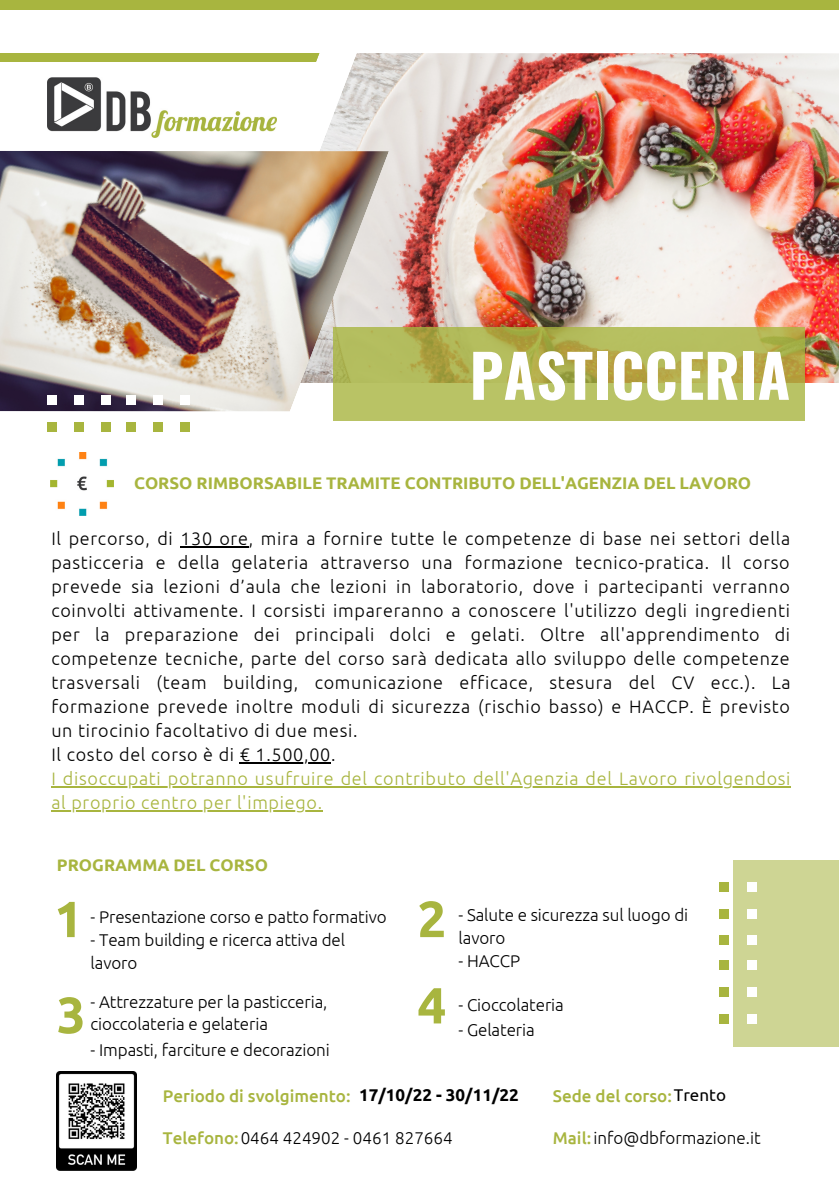
<style>
.page{position:relative;width:839px;height:1191px;background:#fff}
.page>*{position:absolute;margin:0;border:0;box-sizing:border-box;transform-origin:0 0}
.t1{font:700 59.2px "Oswald";color:#fff}
.t2{font:700 50.8px "Ubuntu";color:#a8b53f}
.t3{font:300 18px/24px "Ubuntu";letter-spacing:.04em;color:#000}
.t4{font:300 18px/24px "Ubuntu";letter-spacing:.04em;color:#a8b53f}
.t5{font:300 17px/22.6px "Ubuntu";letter-spacing:-.005em;color:#000}
.t6{font:500 17px "Ubuntu";color:#a8b53f}
.t7{font:700 17px "Ubuntu";color:#000}
.t8{font:700 16.8px "Ubuntu";color:#a8b53f}
.s1{font-weight:400;color:#000}
.s2{font-weight:500;color:#a8b53f}
</style>
<div class="page">
<div style="left:732px;top:860px;width:106px;height:186px;background:#ced594"></div>
<div style="left:719px;top:882px;width:10px;height:10px;background:#a8b53f"></div>
<div style="left:746px;top:882px;width:10px;height:10px;background:#fff"></div>
<div style="left:719px;top:909px;width:10px;height:9px;background:#a8b53f"></div>
<div style="left:746px;top:909px;width:10px;height:9px;background:#fff"></div>
<div style="left:719px;top:936px;width:10px;height:9px;background:#a8b53f"></div>
<div style="left:746px;top:936px;width:10px;height:9px;background:#fff"></div>
<div style="left:719px;top:960px;width:10px;height:10px;background:#a8b53f"></div>
<div style="left:746px;top:960px;width:10px;height:10px;background:#fff"></div>
<div style="left:719px;top:988px;width:10px;height:9px;background:#a8b53f"></div>
<div style="left:746px;top:988px;width:10px;height:9px;background:#fff"></div>
<div style="left:719px;top:1014px;width:10px;height:10px;background:#a8b53f"></div>
<div style="left:746px;top:1014px;width:10px;height:10px;background:#fff"></div>
<img style="left:48px;top:77px;width:148px;height:60px">
<div style="left:0;top:0;width:838px;height:9px;background:#a8b53f"></div>
<div style="left:0;top:34px;width:322px;height:27px;background:#a8b53f"></div>
<div style="left:0;top:17px;width:838px;height:36px;background:#fff"></div>
<img style="left:196px;top:53px;width:642px;height:331px">
<img style="left:0;top:151px;width:389px;height:260px">
<div style="left:48px;top:422px;width:9px;height:10px;background:#a8b53f"></div>
<div style="left:48px;top:395px;width:9px;height:9px;background:#fff"></div>
<div style="left:74px;top:422px;width:10px;height:10px;background:#a8b53f"></div>
<div style="left:74px;top:395px;width:10px;height:9px;background:#fff"></div>
<div style="left:101px;top:422px;width:10px;height:10px;background:#a8b53f"></div>
<div style="left:101px;top:395px;width:10px;height:9px;background:#fff"></div>
<div style="left:126px;top:422px;width:10px;height:10px;background:#a8b53f"></div>
<div style="left:126px;top:395px;width:10px;height:9px;background:#fff"></div>
<div style="left:153px;top:422px;width:10px;height:10px;background:#a8b53f"></div>
<div style="left:153px;top:395px;width:10px;height:9px;background:#fff"></div>
<div style="left:180px;top:422px;width:9px;height:10px;background:#a8b53f"></div>
<div style="left:180px;top:395px;width:9px;height:9px;background:#fff"></div>
<img style="left:50px;top:452px;width:63px;height:63px">
<svg style="left:333px;top:327px;width:471px;height:93px;background:#b4b858"></svg>
<img style="left:57px;top:1072px;width:79px;height:99px">
<hr style="left:180px;top:546px;width:69px;height:2px;background:#000">
<hr style="left:240px;top:763px;width:91px;height:1px;background:#000">
<hr style="left:51px;top:787px;width:740px;height:1px;background:#a8b53f">
<hr style="left:51px;top:811px;width:272px;height:1px;background:#a8b53f">
<h1 class="t1" style="left:469px;top:329px;width:322px">PASTICCERIA</h1>
<p class="t8" style="left:134px;top:474px;width:618px">CORSO RIMBORSABILE TRAMITE CONTRIBUTO DELL'AGENZIA DEL LAVORO</p>
<p class="t3" style="left:51px;top:526px;width:741px">Il percorso, di 130 ore, mira a fornire tutte le competenze di base nei settori della pasticceria e della gelateria attraverso una formazione tecnico-pratica. Il corso prevede sia lezioni d’aula che lezioni in laboratorio, dove i partecipanti verranno coinvolti attivamente. I corsisti impareranno a conoscere l'utilizzo degli ingredienti per la preparazione dei principali dolci e gelati. Oltre all'apprendimento di competenze tecniche, parte del corso sarà dedicata allo sviluppo delle competenze trasversali (team building, comunicazione efficace, stesura del CV ecc.). La formazione prevede inoltre moduli di sicurezza (rischio basso) e HACCP. È previsto un tirocinio facoltativo di due mesi.<br>Il costo del corso è di € 1.500,00.</p>
<p class="t4" style="left:51px;top:766px;width:740px">I disoccupati potranno usufruire del contributo dell'Agenzia del Lavoro rivolgendosi al proprio centro per l'impiego.</p>
<p class="t8" style="left:57px;top:856px;width:212px">PROGRAMMA DEL CORSO</p>
<h2 class="t2" style="left:54px;top:890px;width:30px">1</h2>
<h2 class="t2" style="left:417px;top:890px;width:30px">2</h2>
<p class="t5" style="left:91px;top:905px;width:297px">- Presentazione corso e patto formativo</p>
<p class="t5" style="left:91px;top:929px;width:256px">- Team building e ricerca attiva del lavoro</p>
<h2 class="t2" style="left:57px;top:986px;width:30px">3</h2>
<h2 class="t2" style="left:417px;top:976px;width:30px">4</h2>
<p class="t5" style="left:91px;top:990px;width:238px">- Attrezzature per la pasticceria,</p>
<p class="t5" style="left:91px;top:1012px;width:179px">cioccolateria e gelateria</p>
<p class="t5" style="left:91px;top:1038px;width:241px">- Impasti, farciture e decorazioni</p>
<p class="t5" style="left:458px;top:904px;width:231px">- Salute e sicurezza sul luogo di lavoro</p>
<p class="t5" style="left:458px;top:950px;width:63px">- HACCP</p>
<p class="t5" style="left:458px;top:993px;width:107px">- Cioccolateria</p>
<p class="t5" style="left:458px;top:1019px;width:78px">- Gelateria</p>
<p class="t7" style="left:359px;top:1086px;width:161px">17/10/22 - 30/11/22</p>
<p class="t6" style="left:553px;top:1086px;width:175px">Sede del corso:<span class="s1">Trento</span></p>
<p class="t5" style="left:163px;top:1126px;width:291px"><span class="s2">Telefono:</span> 0464 424902 - 0461 827664</p>
<p class="t5" style="left:553px;top:1126px;width:209px"><span class="s2">Mail:</span>info@dbformazione.it</p>
<p class="t6" style="left:163px;top:1086px;width:189px">Periodo di svolgimento:</p>
</div>
